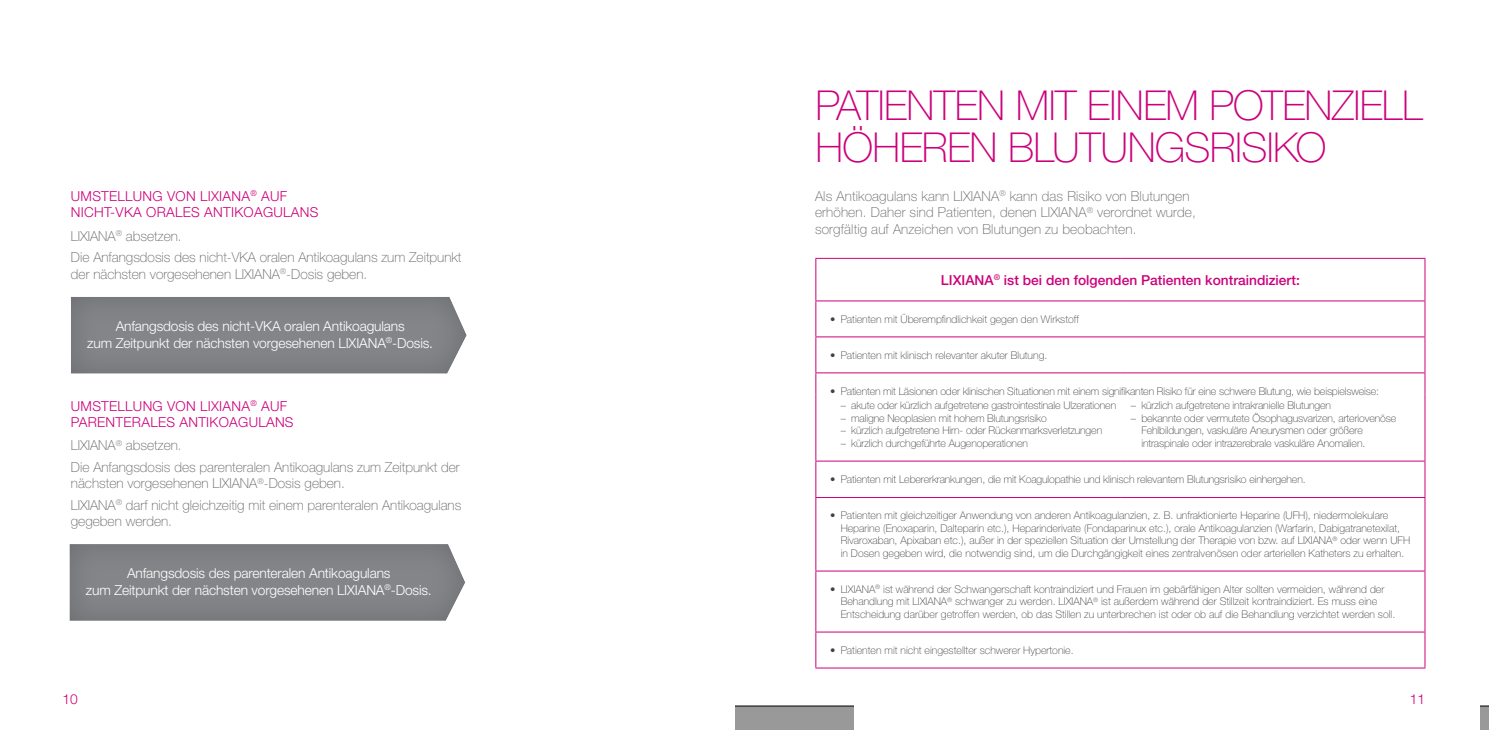
<style>
.page{position:relative;width:1489px;height:745px;background:#fff}
.page>*{position:absolute;margin:0;border:0;box-sizing:border-box;transform-origin:0 0}
._02_LXA_HEADLINE{font:100 41.25px/41.2px "Helvetica Neue LT Std";letter-spacing:-.015em;color:#cc007b}
._04_LXA_BODYCOPY{font:100 13.75px/16.2px "Helvetica Neue LT Std";color:#636466}
.Diagram_white{font:300 13.75px/16.2px "Helvetica Neue LT Std";letter-spacing:-.01em;color:#fff;text-align:center}
._03_LXA_SUBHEAD{font:300 13.75px/16.2px "Helvetica Neue LT Std";letter-spacing:.02em;color:#cc007b}
._02_LXA_HEADLINE-2{font:100 13.75px/16.2px "Helvetica Neue LT Std";color:#636466}
.t1{font:500 13.75px "Helvetica Neue LT Std";color:#cc007b}
.t2{font:100 10.62px/12.5px "Helvetica Neue LT Std";color:#414042}
</style>
<div class="page">
<div style="left:60px;top:288px;width:418px;height:87px;background:#939598;opacity:.45"></div>
<div style="left:58px;top:535px;width:419px;height:87px;background:#939598;opacity:.45"></div>
<hr style="left:1424px;top:259px;width:1px;height:41px;background:#cc007b">
<hr style="left:1424px;top:301px;width:1px;height:35px;background:#cc007b">
<hr style="left:1424px;top:337px;width:1px;height:35px;background:#cc007b">
<svg style="left:1424px;top:373px;width:1px;height:21px"></svg>
<hr style="left:1424px;top:461px;width:1px;height:35px;background:#cc007b">
<hr style="left:1424px;top:497px;width:1px;height:73px;background:#cc007b">
<hr style="left:1424px;top:571px;width:1px;height:60px;background:#cc007b">
<hr style="left:1424px;top:632px;width:1px;height:35px;background:#cc007b">
<hr style="left:815px;top:258px;width:304px;height:1px;background:#cc007b">
<hr style="left:815px;top:259px;width:1px;height:41px;background:#cc007b">
<hr style="left:1119px;top:258px;width:306px;height:1px;background:#cc007b">
<hr style="left:815px;top:300px;width:304px;height:1px;background:#cc007b">
<hr style="left:815px;top:301px;width:1px;height:35px;background:#cc007b">
<hr style="left:1119px;top:300px;width:306px;height:1px;background:#cc007b">
<hr style="left:815px;top:336px;width:304px;height:1px;background:#cc007b">
<hr style="left:815px;top:337px;width:1px;height:35px;background:#cc007b">
<hr style="left:1119px;top:336px;width:306px;height:1px;background:#cc007b">
<hr style="left:815px;top:372px;width:304px;height:1px;background:#cc007b">
<svg style="left:815px;top:373px;width:1px;height:21px"></svg>
<hr style="left:1119px;top:372px;width:306px;height:1px;background:#cc007b">
<hr style="left:815px;top:394px;width:1px;height:66px;background:#cc007b">
<hr style="left:1424px;top:394px;width:1px;height:66px;background:#cc007b">
<hr style="left:815px;top:460px;width:304px;height:1px;background:#cc007b">
<hr style="left:815px;top:461px;width:1px;height:35px;background:#cc007b">
<hr style="left:1119px;top:460px;width:306px;height:1px;background:#cc007b">
<hr style="left:815px;top:496px;width:304px;height:1px;background:#cc007b">
<hr style="left:815px;top:497px;width:1px;height:73px;background:#cc007b">
<hr style="left:1119px;top:496px;width:306px;height:1px;background:#cc007b">
<hr style="left:815px;top:570px;width:304px;height:1px;background:#cc007b">
<hr style="left:815px;top:571px;width:1px;height:60px;background:#cc007b">
<hr style="left:1119px;top:570px;width:306px;height:1px;background:#cc007b">
<hr style="left:815px;top:631px;width:304px;height:1px;background:#cc007b">
<hr style="left:815px;top:632px;width:1px;height:35px;background:#cc007b">
<hr style="left:1119px;top:631px;width:306px;height:1px;background:#cc007b">
<hr style="left:815px;top:667px;width:304px;height:1px;background:#cc007b">
<hr style="left:1119px;top:667px;width:306px;height:1px;background:#cc007b">
<svg style="left:1480px;top:705px;width:8px;height:24px"></svg>
<svg style="left:735px;top:705px;width:118px;height:24px;background:#949494"></svg>
<p class="_03_LXA_SUBHEAD" style="left:71px;top:187px;width:249px">UMSTELLUNG VON LIXIANA<sup>®</sup> AUF<br>NICHT-VKA ORALES ANTIKOAGULANS</p>
<p class="_04_LXA_BODYCOPY" style="left:71px;top:227px;width:112px">LIXIANA<sup>®</sup> absetzen.</p>
<p class="_04_LXA_BODYCOPY" style="left:71px;top:249px;width:392px">Die Anfangsdosis des nicht-VKA oralen Antikoagulans zum Zeitpunkt der nächsten vorgesehenen LIXIANA<sup>®</sup>-Dosis geben.</p>
<p class="Diagram_white" style="left:87px;top:318px;width:347px">Anfangsdosis des nicht-VKA oralen Antikoagulans<br>zum Zeitpunkt der nächsten vorgesehenen LIXIANA<sup>®</sup>-Dosis.</p>
<p class="_03_LXA_SUBHEAD" style="left:71px;top:397px;width:224px">UMSTELLUNG VON LIXIANA<sup>®</sup> AUF<br>PARENTERALES ANTIKOAGULANS</p>
<p class="_04_LXA_BODYCOPY" style="left:71px;top:437px;width:112px">LIXIANA<sup>®</sup> absetzen.</p>
<p class="_04_LXA_BODYCOPY" style="left:71px;top:458px;width:390px">Die Anfangsdosis des parenteralen Antikoagulans zum Zeitpunkt der nächsten vorgesehenen LIXIANA<sup>®</sup>-Dosis geben.</p>
<p class="_02_LXA_HEADLINE-2" style="left:71px;top:496px;width:392px">LIXIANA<sup>®</sup> darf nicht gleichzeitig mit einem parenteralen Antikoagulans gegeben werden.</p>
<p class="Diagram_white" style="left:86px;top:564px;width:347px">Anfangsdosis des parenteralen Antikoagulans<br>zum Zeitpunkt der nächsten vorgesehenen LIXIANA<sup>®</sup>-Dosis.</p>
<p class="_02_LXA_HEADLINE" style="left:815px;top:85px;width:608px">PATIENTEN MIT EINEM POTENZIELL<br>HÖHEREN BLUTUNGSRISIKO</p>
<p class="_04_LXA_BODYCOPY" style="left:815px;top:188px;width:382px">Als Antikoagulans kann LIXIANA<sup>®</sup> kann das Risiko von Blutungen erhöhen. Daher sind Patienten, denen LIXIANA<sup>®</sup> verordnet wurde, sorgfältig auf Anzeichen von Blutungen zu beobachten.</p>
<p class="t1" style="left:940px;top:271px;width:360px">LIXIANA<sup>®</sup> ist bei den folgenden Patienten kontraindiziert:</p>
<p class="t2" style="left:830px;top:312px;width:250px">• Patienten mit Überempfindlichkeit gegen den Wirkstoff</p>
<p class="t2" style="left:830px;top:348px;width:219px">• Patienten mit klinisch relevanter akuter Blutung.</p>
<p class="t2" style="left:830px;top:384px;width:550px">• Patienten mit Läsionen oder klinischen Situationen mit einem signifikanten Risiko für eine schwere Blutung, wie beispielsweise:</p>
<p class="t2" style="left:840px;top:399px;width:277px">– akute oder kürzlich aufgetretene gastrointestinale Ulzerationen</p>
<p class="t2" style="left:840px;top:411px;width:207px">– maligne Neoplasien mit hohem Blutungsrisiko</p>
<p class="t2" style="left:840px;top:424px;width:263px">– kürzlich aufgetretene Hirn- oder Rückenmarksverletzungen</p>
<p class="t2" style="left:840px;top:436px;width:189px">– kürzlich durchgeführte Augenoperationen</p>
<p class="t2" style="left:1130px;top:399px;width:202px">– kürzlich aufgetretene intrakranielle Blutungen</p>
<p class="t2" style="left:1141px;top:411px;width:256px;text-indent:-11px">– bekannte oder vermutete Ösophagusvarizen, arteriovenöse<br>Fehlbildungen, vaskuläre Aneurysmen oder größere intraspinale oder intrazerebrale vaskuläre Anomalien.</p>
<p class="t2" style="left:830px;top:472px;width:477px">• Patienten mit Lebererkrankungen, die mit Koagulopathie und klinisch relevantem Blutungsrisiko einhergehen.</p>
<p class="t2" style="left:840px;top:509px;width:571px;text-indent:-11px">• Patienten mit gleichzeitiger Anwendung von anderen Antikoagulanzien, z. B. unfraktionierte Heparine (UFH), niedermolekulare Heparine (Enoxaparin, Dalteparin etc.), Heparinderivate (Fondaparinux etc.), orale Antikoagulanzien (Warfarin, Dabigatranetexilat, Rivaroxaban, Apixaban etc.), außer in der speziellen Situation der Umstellung der Therapie von bzw. auf LIXIANA<sup>®</sup> oder wenn UFH in Dosen gegeben wird, die notwendig sind, um die Durchgängigkeit eines zentralvenösen oder arteriellen Katheters zu erhalten.</p>
<p class="t2" style="left:840px;top:582px;width:556px;text-indent:-11px">• LIXIANA<sup>®</sup> ist während der Schwangerschaft kontraindiziert und Frauen im gebärfähigen Alter sollten vermeiden, während der<br>Behandlung mit LIXIANA<sup>®</sup> schwanger zu werden. LIXIANA<sup>®</sup> ist außerdem während der Stillzeit kontraindiziert. Es muss eine<br>Entscheidung darüber getroffen werden, ob das Stillen zu unterbrechen ist oder ob auf die Behandlung verzichtet werden soll.</p>
<p class="t2" style="left:830px;top:643px;width:245px">• Patienten mit nicht eingestellter schwerer Hypertonie.</p>
<p class="_03_LXA_SUBHEAD" style="left:62px;top:690px;width:17px">10</p>
<p class="_03_LXA_SUBHEAD" style="left:1409px;top:690px;width:17px">11</p>
</div>
